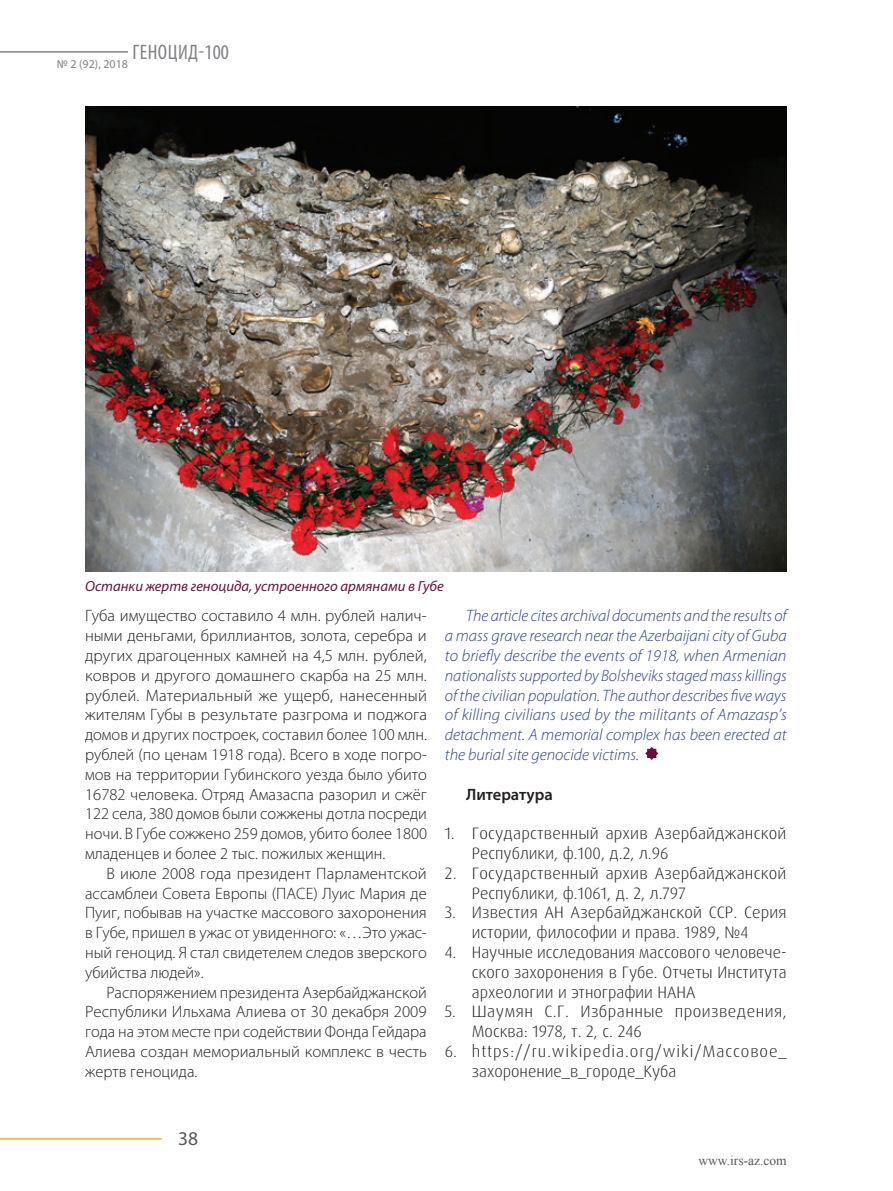
<style>
.page{position:relative;width:893px;height:1191px;background:#fff}
.page>*{position:absolute;margin:0;border:0;box-sizing:border-box;transform-origin:0 0}
.t1{font:condensed 21px "Myriad Pro";letter-spacing:.02em;color:#808285}
.t2{font:19.5px "Myriad Pro";color:#57585a}
.t3{font:300 16.5px "Myriad Pro";color:#231f20}
.t4{font:italic 300 16.5px/19.8px "Myriad Pro";color:#253f8e;text-align:justify}
.t5{font:300 16.5px/19.8px "Dax Pro";letter-spacing:.01em;color:#231f20}
.t6{font:300 16.5px/19.8px "Dax Pro";letter-spacing:.055em;color:#231f20}
.t7{font:600 16.5px "Myriad Pro";color:#231f20}
.t8{font:italic 14.7px "Myriad Pro";color:#6c0e3c}
.t9{font:13.5px "Times New Roman";color:#57585a}
.t10{font:12px "Myriad Pro";color:#808285}
</style>
<div class="page">
<hr style="left:0;top:51px;width:128px;height:2px;background:#808285">
<hr style="left:0;top:1138px;width:162px;height:1px;background:#faaf18">
<svg style="left:645px;top:747px;width:13px;height:13px"></svg>
<img style="left:85px;top:106px;width:702px;height:465px">
<p class="t1" style="left:132px;top:39px;width:98px">ГЕНОЦИД-100</p>
<p class="t10" style="left:57px;top:56px;width:73px">№ 2 (92), 2018</p>
<p class="t8" style="left:85px;top:577px;width:360px">Останки жертв геноцида, устроенного армянами в Губе</p>
<p class="t3" style="left:85px;top:607px;width:343px">Губа имущество составило 4 млн. рублей налич-</p>
<p class="t3" style="left:85px;top:626px;width:343px">ными деньгами, бриллиантов, золота, серебра и</p>
<p class="t3" style="left:85px;top:646px;width:343px">других драгоценных камней на 4,5 млн. рублей,</p>
<p class="t3" style="left:85px;top:666px;width:343px">ковров и другого домашнего скарба на 25 млн.</p>
<p class="t3" style="left:85px;top:686px;width:343px">рублей. Материальный же ущерб, нанесенный</p>
<p class="t3" style="left:85px;top:706px;width:343px">жителям Губы в результате разгрома и поджога</p>
<p class="t3" style="left:85px;top:725px;width:343px">домов и других построек, составил более 100 млн.</p>
<p class="t3" style="left:85px;top:745px;width:343px">рублей (по ценам 1918 года). Всего в ходе погро-</p>
<p class="t3" style="left:85px;top:765px;width:343px">мов на территории Губинского уезда было убито</p>
<p class="t3" style="left:85px;top:785px;width:343px">16782 человека. Отряд Амазаспа разорил и сжёг</p>
<p class="t3" style="left:85px;top:805px;width:343px">122 села, 380 домов были сожжены дотла посреди</p>
<p class="t3" style="left:85px;top:824px;width:344px">ночи. В Губе сожжено 259 домов, убито более 1800</p>
<p class="t3" style="left:85px;top:844px;width:302px">младенцев и более 2 тыс. пожилых женщин.</p>
<p class="t3" style="left:106px;top:864px;width:322px">В июле 2008 года президент Парламентской</p>
<p class="t3" style="left:85px;top:884px;width:343px">ассамблеи Совета Европы (ПАСЕ) Лyис Мария де</p>
<p class="t3" style="left:85px;top:904px;width:343px">Пуиг, побывав на участке массового захоронения</p>
<p class="t3" style="left:85px;top:923px;width:343px">в Губе, пришел в ужас от увиденного: «…Это ужас-</p>
<p class="t3" style="left:85px;top:943px;width:343px">ный геноцид. Я стал свидетелем следов зверского</p>
<p class="t3" style="left:85px;top:963px;width:120px">убийства людей».</p>
<p class="t3" style="left:106px;top:983px;width:322px">Распоряжением президента Азербайджанской</p>
<p class="t3" style="left:85px;top:1003px;width:343px">Республики Ильхама Алиева от 30 декабря 2009</p>
<p class="t3" style="left:85px;top:1022px;width:343px">года на этом месте при содействии Фонда Гейдара</p>
<p class="t3" style="left:85px;top:1042px;width:343px">Алиева создан мемориальный комплекс в честь</p>
<p class="t3" style="left:85px;top:1062px;width:114px">жертв геноцида.</p>
<p class="t4" style="left:445px;top:606px;width:344px;text-indent:21px">The article cites archival documents and the results of a mass grave research near the Azerbaijani city of Guba to briefly describe the events of 1918, when Armenian nationalists supported by Bolsheviks staged mass killings of the civilian population. The author describes five ways of killing civilians used by the militants of Amazasp’s detachment. A memorial complex has been erected at the burial site genocide victims.</p>
<p class="t7" style="left:466px;top:783px;width:88px">Литература</p>
<p class="t5" style="left:472px;top:823px;width:316px;text-indent:-27px">1. Государственный архив Азербайджанской<br>Республики, ф.100, д.2, л.96</p>
<p class="t5" style="left:472px;top:863px;width:316px;text-indent:-27px">2. Государственный архив Азербайджанской<br>Республики, ф.1061, д. 2, л.797</p>
<p class="t5" style="left:472px;top:903px;width:316px;text-indent:-27px">3. Известия АН Азербайджанской ССР. Серия истории, философии и права. 1989, №4</p>
<p class="t5" style="left:472px;top:942px;width:316px;text-align:justify;text-indent:-27px">4. Научные исследования массового человече&shy;ского захоронения в Губе. Отчеты Института археологии и этнографии НАНА</p>
<p class="t5" style="left:472px;top:1002px;width:316px;text-indent:-27px">5. Шаумян С.Г. Избранные произведения,<br>Москва: 1978, т. 2, с. 246</p>
<p class="t6" style="left:472px;top:1041px;width:316px;text-indent:-27px">6. https://ru.wikipedia.org/wiki/Массовое_ захоронение_в_городе_Куба</p>
<p class="t2" style="left:178px;top:1126px;width:22px">38</p>
<p class="t9" style="left:698px;top:1151px;width:90px">www.irs-az.com</p>
</div>
